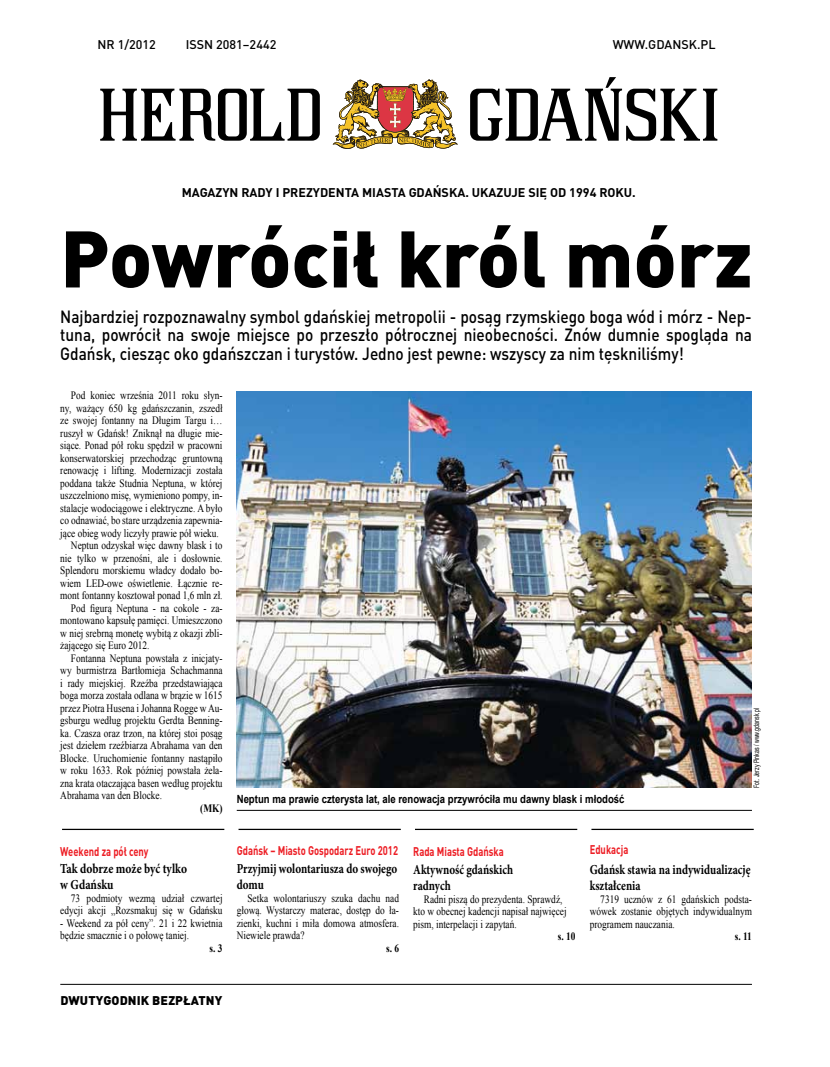
<style>
.page{position:relative;width:830px;height:1067px;background:#fff}
.page>*{position:absolute;margin:0;border:0;box-sizing:border-box;transform-origin:0 0}
.t1{font:900 78.75px "DIN Pro";color:#000}
.t2{font:500 17.5px/18.8px "DIN Pro";color:#000;text-align:justify;scale:.88 1}
.t3{font:700 13.75px/16.5px "Minion Pro";color:#000;scale:.8 1}
.t4{font:700 13.75px/16.5px "Minion Pro";color:#000;scale:.83 1}
.t5{font:700 12.5px "DIN Pro";color:#ed1d24;scale:.75 1}
.t6{font:700 12.5px "DIN Pro";color:#000}
.t7{font:500 12.5px "DIN Pro";color:#000}
.t8{font:900 12.5px "DIN Pro";letter-spacing:.01em;color:#000}
.t9{font:11.25px/12.5px "Times New Roman";color:#000;scale:.83 1}
.t10{font:700 11.25px "Arial";color:#000;scale:.85 1}
.t11{font:700 11.25px "Times New Roman";color:#000;scale:.83 1}
.t12{font:7.5px "Arial";color:#000;scale:.7 1}
</style>
<div class="page">
<svg style="left:100px;top:77px;width:617px;height:72px"></svg>
<img style="left:237px;top:391px;width:514px;height:396px">
<hr style="left:62px;top:828px;width:162px;height:2px;background:#000">
<hr style="left:238px;top:828px;width:162px;height:2px;background:#000">
<hr style="left:415px;top:828px;width:162px;height:2px;background:#000">
<hr style="left:591px;top:828px;width:162px;height:2px;background:#000">
<hr style="left:237px;top:810px;width:514px;height:1px;background:#000">
<hr style="left:60px;top:984px;width:691px;height:1px;background:#000">
<p class="t7" style="left:97px;top:36px;width:60px">NR 1/2012</p>
<p class="t7" style="left:186px;top:36px;width:92px">ISSN 2081–2442</p>
<p class="t7" style="left:612px;top:36px;width:104px">WWW.GDANSK.PL</p>
<p class="t6" style="left:182px;top:184px;width:455px">MAGAZYN RADY I PREZYDENTA MIASTA GDAŃSKA. UKAZUJE SIĘ OD 1994 ROKU.</p>
<h1 class="t1" style="left:60px;top:205px;width:693px">Powrócił król mórz</h1>
<p class="t2" style="left:60px;top:306px;width:787px">Najbardziej rozpoznawalny symbol gdańskiej metropolii - posąg rzymskiego boga wód i mórz - Nep&shy;tuna, powrócił na swoje miejsce po przeszło półrocznej nieobecności. Znów dumnie spogląda na Gdańsk, ciesząc oko gdańszczan i turystów. Jedno jest pewne: wszyscy za nim tęskniliśmy!</p>
<p class="t9" style="left:71px;top:389px;width:184px">Pod koniec września 2011 roku słyn-</p>
<p class="t9" style="left:60px;top:401px;width:197px">ny, ważący 650 kg gdańszczanin, zszedł</p>
<p class="t9" style="left:60px;top:414px;width:197px">ze swojej fontanny na Długim Targu i…</p>
<p class="t9" style="left:60px;top:426px;width:197px">ruszył w Gdańsk! Zniknął na długie mie-</p>
<p class="t9" style="left:60px;top:439px;width:197px">siące. Ponad pół roku spędził w pracowni</p>
<p class="t9" style="left:60px;top:451px;width:197px">konserwatorskiej przechodząc gruntowną</p>
<p class="t9" style="left:60px;top:464px;width:197px">renowację i lifting. Modernizacji została</p>
<p class="t9" style="left:60px;top:476px;width:197px">poddana także Studnia Neptuna, w której</p>
<p class="t9" style="left:60px;top:489px;width:197px">uszczelniono misę, wymieniono pompy, in-</p>
<p class="t9" style="left:60px;top:501px;width:197px">stalacje wodociągowe i elektryczne. A było</p>
<p class="t9" style="left:60px;top:514px;width:197px">co odnawiać, bo stare urządzenia zapewnia-</p>
<p class="t9" style="left:60px;top:526px;width:192px">jące obieg wody liczyły prawie pół wieku.</p>
<p class="t9" style="left:71px;top:539px;width:184px">Neptun odzyskał więc dawny blask i to</p>
<p class="t9" style="left:60px;top:551px;width:197px">nie tylko w przenośni, ale i dosłownie.</p>
<p class="t9" style="left:60px;top:564px;width:197px">Splendoru morskiemu władcy dodało bo-</p>
<p class="t9" style="left:60px;top:576px;width:197px">wiem LED-owe oświetlenie. Łącznie re-</p>
<p class="t9" style="left:60px;top:589px;width:197px">mont fontanny kosztował ponad 1,6 mln zł.</p>
<p class="t9" style="left:71px;top:601px;width:184px">Pod figurą Neptuna - na cokole - za-</p>
<p class="t9" style="left:60px;top:614px;width:197px">montowano kapsułę pamięci. Umieszczono</p>
<p class="t9" style="left:60px;top:626px;width:197px">w niej srebrną monetę wybitą z okazji zbli-</p>
<p class="t9" style="left:60px;top:639px;width:109px">żającego się Euro 2012.</p>
<p class="t9" style="left:71px;top:651px;width:184px">Fontanna Neptuna powstała z inicjaty-</p>
<p class="t9" style="left:60px;top:664px;width:197px">wy burmistrza Bartłomieja Schachmanna</p>
<p class="t9" style="left:60px;top:676px;width:197px">i rady miejskiej. Rzeźba przedstawiająca</p>
<p class="t9" style="left:60px;top:689px;width:197px">boga morza została odlana w brązie w 1615</p>
<p class="t9" style="left:60px;top:701px;width:197px">przez Piotra Husena i Johanna Rogge w Au-</p>
<p class="t9" style="left:60px;top:714px;width:197px">gsburgu według projektu Gerdta Benning-</p>
<p class="t9" style="left:60px;top:726px;width:197px">ka. Czasza oraz trzon, na której stoi posąg</p>
<p class="t9" style="left:60px;top:739px;width:197px">jest dziełem rzeźbiarza Abrahama van den</p>
<p class="t9" style="left:60px;top:751px;width:197px">Blocke. Uruchomienie fontanny nastąpiło</p>
<p class="t9" style="left:60px;top:764px;width:197px">w roku 1633. Rok później powstała żela-</p>
<p class="t9" style="left:60px;top:776px;width:197px">zna krata otaczająca basen według projektu</p>
<p class="t9" style="left:60px;top:789px;width:124px">Abrahama van den Blocke.</p>
<p class="t11" style="left:200px;top:800px;width:28px">(MK)</p>
<p class="t12" style="left:751px;top:787px;width:115px;rotate:-90deg">Fot. Jerzy Pinkas / www.gdansk.pl</p>
<p class="t10" style="left:237px;top:791px;width:457px">Neptun ma prawie czterysta lat, ale renowacja przywróciła mu dawny blask i młodość</p>
<p class="t5" style="left:60px;top:842px;width:119px">Weekend za pół ceny</p>
<p class="t5" style="left:237px;top:842px;width:357px">Gdańsk – Miasto Gospodarz Euro 2012 Rada Miasta Gdańska</p>
<p class="t5" style="left:589px;top:841px;width:53px">Edukacja</p>
<p class="t4" style="left:60px;top:860px;width:154px">Tak dobrze może być tylko w Gdańsku</p>
<p class="t9" style="left:60px;top:891px;width:197px;text-align:right">73 podmioty wezmą udział czwartej edycji akcji „Rozsmakuj się w Gdańsku</p>
<p class="t9" style="left:60px;top:916px;width:197px">- Weekend za pół ceny”. 21 i 22 kwietnia będzie smacznie i o połowę taniej.</p>
<p class="t11" style="left:209px;top:940px;width:17px">s. 3</p>
<p class="t3" style="left:237px;top:860px;width:202px">Przyjmij wolontariusza do swojego domu</p>
<p class="t9" style="left:237px;top:891px;width:197px;text-align:justify;text-indent:11px">Setka wolontariuszy szuka dachu nad głową. Wystarczy materac, dostęp do ła&shy;zienki, kuchni i miła domowa atmosfera.<br>Niewiele prawda?</p>
<p class="t11" style="left:386px;top:940px;width:17px">s. 6</p>
<p class="t3" style="left:413px;top:860px;width:126px">Aktywność gdańskich radnych</p>
<p class="t9" style="left:413px;top:892px;width:186px;text-indent:11px">Radni piszą do prezydenta. Sprawdź, kto w obecnej kadencji napisał najwięcej pism, interpelacji i zapytań.</p>
<p class="t11" style="left:557px;top:928px;width:23px">s. 10</p>
<p class="t3" style="left:589px;top:860px;width:202px">Gdańsk stawia na indywidualizację kształcenia</p>
<p class="t9" style="left:589px;top:892px;width:197px;text-align:justify;text-indent:11px">7319 ucznów z 61 gdańskich podsta&shy;wówek zostanie objętych indywidualnym programem nauczania.</p>
<p class="t11" style="left:734px;top:928px;width:22px">s. 11</p>
<p class="t8" style="left:60px;top:992px;width:163px">dwutygodnik bezpłatny</p>
</div>
